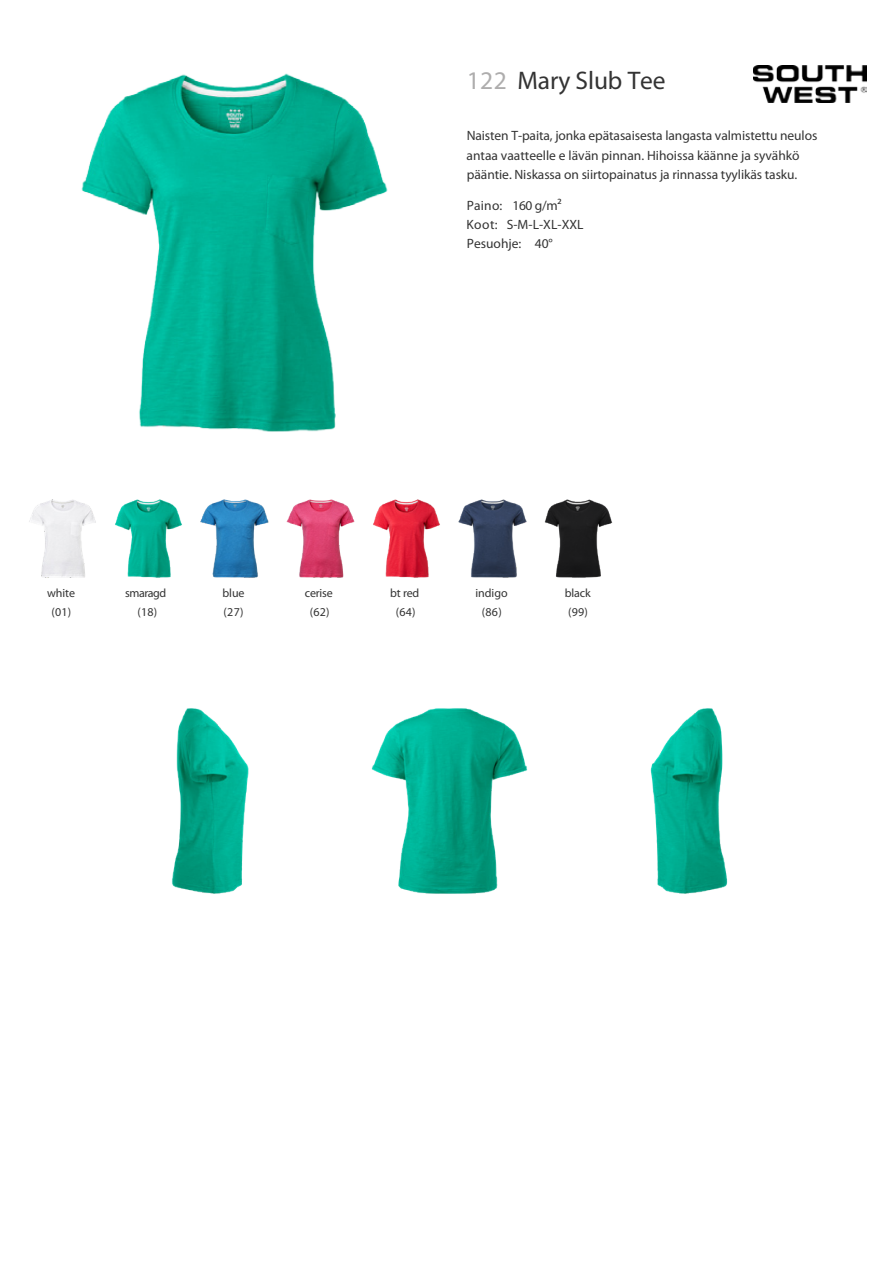
<style>
.page{position:relative;width:893px;height:1263px;background:#fff}
.page>*{position:absolute;margin:0;border:0;box-sizing:border-box;transform-origin:0 0}
.t1{font:700 25.5px "Open Sans";letter-spacing:-.005em;color:#333}
.t2{font:13.5px/19.4px "Open Sans";letter-spacing:-.005em;color:#333}
.t3{font:12px/19.4px "Open Sans";letter-spacing:-.005em;color:#333;text-align:center}
.t4{font:12px/19.4px "Open Sans";letter-spacing:-.04em;color:#333;text-align:center}
.s1{color:#aeadad}
.s2{font-weight:700}
</style>
<div class="page">
<img style="left:29px;top:499px;width:584px;height:79px">
<img style="left:81px;top:73px;width:307px;height:359px">
<img style="left:753px;top:65px;width:113px;height:38px">
<img style="left:172px;top:708px;width:77px;height:186px">
<img style="left:371px;top:708px;width:157px;height:186px">
<img style="left:650px;top:708px;width:78px;height:186px">
<h1 class="t1" style="left:467px;top:65px;width:200px"><span class="s1">122</span> Mary Slub Tee</h1>
<p class="t2" style="left:467px;top:126px;width:352px">Naisten T-paita, jonka epätasaisesta langasta valmistettu neulos antaa vaatteelle e lävän pinnan. Hihoissa käänne ja syvähkö pääntie. Niskassa on siirtopainatus ja rinnassa tyylikäs tasku.</p>
<p class="t2" style="left:467px;top:195px;width:118px"><span class="s2">Paino:</span> 160 g/m2<br><span class="s2">Koot:</span> S-M-L-XL-XXL<br><span class="s2">Pesuohje:</span> 40°</p>
<p class="t3" style="left:47px;top:583px;width:30px">white (01)</p>
<p class="t4" style="left:125px;top:583px;width:42px">smaragd (18)</p>
<p class="t3" style="left:222px;top:583px;width:24px;text-align:left">blue (27)</p>
<p class="t3" style="left:305px;top:583px;width:29px">cerise (62)</p>
<p class="t3" style="left:390px;top:583px;width:31px">bt red (64)</p>
<p class="t3" style="left:475px;top:583px;width:34px">indigo (86)</p>
<p class="t3" style="left:565px;top:583px;width:27px;text-align:left">black (99)</p>
</div>
